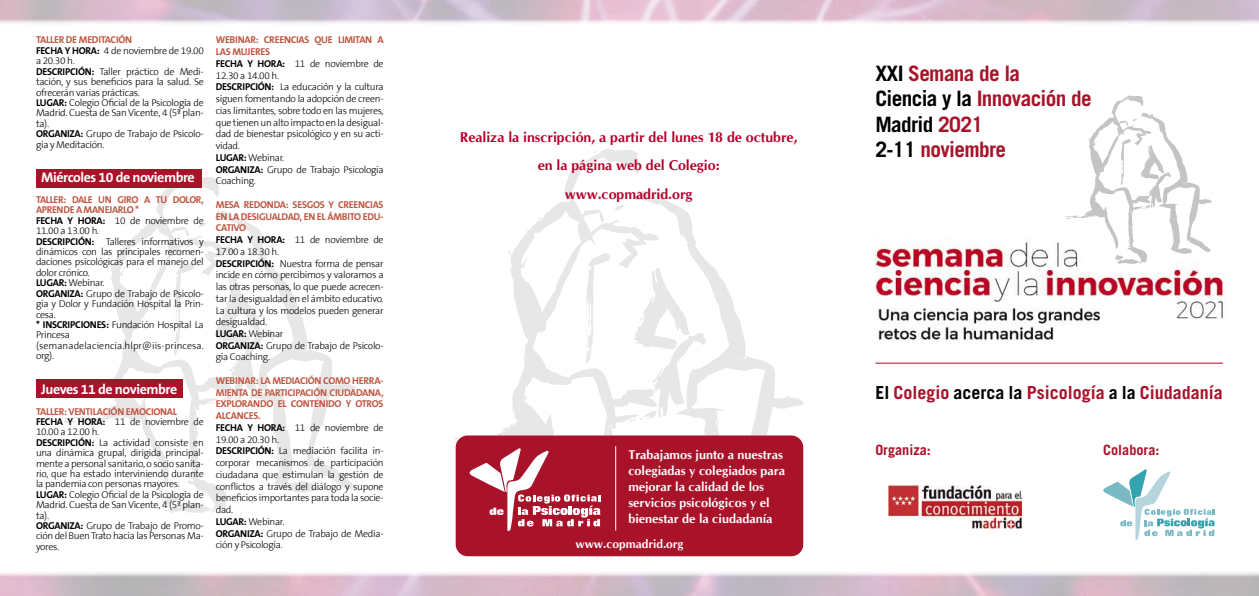
<style>
.page{position:relative;width:1259px;height:596px;background:#fff}
.page>*{position:absolute;margin:0;border:0;box-sizing:border-box;transform-origin:0 0}
.t1{font:700 21.2px/25.5px "Trade Gothic";letter-spacing:-.03em;color:#a9132a}
.t2{font:700 18px "Trade Gothic";color:#a9132a}
.t3{font:700 14.2px/28.3px "CG Omega";color:#b4002a;text-align:center}
.t4{font:700 14.2px "Trade Gothic";color:#a9132a}
.t5{font:700 14px "The Sans B7";letter-spacing:-.03em;color:#fff}
.t6{font:700 12.7px/15.9px "CG Omega";color:#fff}
.t7{font:700 12px "CG Omega";color:#fff}
.t8{font:300 10px/10.4px "The Sans B3";letter-spacing:-.03em;color:#000}
.t9{font:700 10px/11.7px "The Sans B7";letter-spacing:-.03em;color:#c05640}
.s1{font-family:"The Sans B7";font-weight:700}
.s2{color:#000}
</style>
<div class="page">
<svg style="left:64px;top:176px;width:163px;height:337px"></svg>
<svg style="left:215px;top:210px;width:141px;height:283px"></svg>
<svg style="left:198px;top:222px;width:8px;height:5px"></svg>
<svg style="left:64px;top:420px;width:12px;height:3px"></svg>
<svg style="left:188px;top:452px;width:3px;height:19px"></svg>
<svg style="left:161px;top:494px;width:50px;height:19px"></svg>
<svg style="left:209px;top:394px;width:24px;height:9px"></svg>
<svg style="left:174px;top:187px;width:22px;height:1px"></svg>
<svg style="left:123px;top:348px;width:2px;height:6px"></svg>
<svg style="left:188px;top:407px;width:6px;height:14px"></svg>
<svg style="left:157px;top:221px;width:9px;height:8px"></svg>
<svg style="left:105px;top:408px;width:2px;height:8px"></svg>
<svg style="left:280px;top:463px;width:2px;height:6px"></svg>
<svg style="left:294px;top:349px;width:11px;height:7px"></svg>
<svg style="left:214px;top:275px;width:47px;height:68px"></svg>
<svg style="left:174px;top:263px;width:20px;height:92px"></svg>
<div style="left:36px;top:169px;width:165px;height:18px;background:#a9132a"></div>
<div style="left:36px;top:379px;width:146px;height:19px;background:#a9132a"></div>
<svg style="left:510px;top:149px;width:130px;height:261px"></svg>
<svg style="left:635px;top:190px;width:168px;height:254px"></svg>
<svg style="left:615px;top:204px;width:9px;height:6px"></svg>
<svg style="left:716px;top:419px;width:3px;height:4px"></svg>
<svg style="left:586px;top:151px;width:26px;height:13px"></svg>
<svg style="left:525px;top:354px;width:2px;height:8px"></svg>
<svg style="left:566px;top:202px;width:10px;height:10px"></svg>
<svg style="left:558px;top:279px;width:3px;height:4px"></svg>
<svg style="left:729px;top:356px;width:14px;height:9px"></svg>
<svg style="left:633px;top:267px;width:57px;height:82px"></svg>
<svg style="left:585px;top:253px;width:25px;height:110px"></svg>
<div style="left:456px;top:435px;width:347px;height:121px;background:#a9132a;border-radius:12px"></div>
<img style="left:888px;top:485px;width:134px;height:43px">
<svg style="left:455px;top:410px;width:202px;height:142px"></svg>
<img style="left:875px;top:238px;width:351px;height:102px">
<svg style="left:1103px;top:469px;width:112px;height:70px"></svg>
<hr style="left:875px;top:362px;width:348px;height:1px;background:#b4002a">
<svg style="left:1065px;top:95px;width:146px;height:169px"></svg>
<img style="left:0;top:0;width:1259px;height:23px">
<p class="t9" style="left:36px;top:34px;width:98px">TALLER DE MEDITACIÓN</p>
<p class="t8" style="left:36px;top:46px;width:169px"><span class="s1">FECHA Y HORA:</span> 4 de noviembre de 19.00 a 20.30 h.<br><span class="s1">DESCRIPCIÓN:</span> Taller práctico de Medi&shy;tación, y sus beneficios para la salud. Se ofrecerán varias prácticas.<br><span class="s1">LUGAR:</span> Colegio Oficial de la Psicología de<br>Madrid. Cuesta de San Vicente, 4 (5ª plan&shy;ta).<br><span class="s1">ORGANIZA:</span> Grupo de Trabajo de Psicolo&shy;gía y Meditación.</p>
<h3 class="t5" style="left:41px;top:170px;width:155px">Miércoles 10 de noviembre</h3>
<p class="t9" style="left:36px;top:194px;width:169px;line-height:10.4px">TALLER: DALE UN GIRO A TU DOLOR,<br>APRENDE A MANEJARLO *</p>
<p class="t8" style="left:36px;top:215px;width:169px"><span class="s1">FECHA Y HORA:</span> 10 de noviembre de<br>11.00 a 13.00 h.<br><span class="s1">DESCRIPCIÓN:</span> Talleres informativos y dinámicos con las principales recomen&shy;daciones psicológicas para el manejo del dolor crónico.<br><span class="s1">LUGAR:</span> Webinar.<br><span class="s1">ORGANIZA:</span> Grupo de Trabajo de Psicolo&shy;gía y Dolor y Fundación Hospital la Prin&shy;cesa.<br><span class="s1">* INSCRIPCIONES:</span> Fundación Hospital La<br>Princesa (semanadelaciencia.hlpr@iis-princesa. org).</p>
<h3 class="t5" style="left:41px;top:381px;width:137px">Jueves 11 de noviembre</h3>
<p class="t9" style="left:36px;top:405px;width:143px">TALLER: VENTILACIÓN EMOCIONAL</p>
<p class="t8" style="left:36px;top:416px;width:169px"><span class="s1">FECHA Y HORA:</span> 11 de noviembre de<br>10.00 a 12.00 h.<br><span class="s1">DESCRIPCIÓN:</span> La actividad consiste en una dinámica grupal, dirigida principal&shy;mente a personal sanitario, o socio sanita&shy;rio, que ha estado interviniendo durante la pandemia con personas mayores.<br><span class="s1">LUGAR:</span> Colegio Oficial de la Psicología de<br>Madrid. Cuesta de San Vicente, 4 (5ª plan&shy;ta).<br><span class="s1">ORGANIZA:</span> Grupo de Trabajo de Promo&shy;ción del Buen Trato hacia las Personas Ma&shy;yores.</p>
<p class="t9" style="left:216px;top:34px;width:169px">WEBINAR: CREENCIAS QUE LIMITAN A<br>LAS MUJERES</p>
<p class="t8" style="left:216px;top:58px;width:169px;line-height:11.7px"><span class="s1">FECHA Y HORA:</span> 11 de noviembre de<br>12.30 a 14.00 h.<br><span class="s1">DESCRIPCIÓN:</span> La educación y la cultura siguen fomentando la adopción de creen&shy;cias limitantes, sobre todo en las mujeres, que tienen un alto impacto en la desigual&shy;dad de bienestar psicológico y en su acti&shy;vidad.<br><span class="s1">LUGAR:</span> Webinar.<br><span class="s1">ORGANIZA:</span> Grupo de Trabajo Psicología<br>Coaching.</p>
<p class="t9" style="left:216px;top:199px;width:169px;text-align:justify">MESA REDONDA: SESGOS Y CREENCIAS EN LA DESIGUALDAD, EN EL ÁMBITO EDU-CATIVO</p>
<p class="t8" style="left:216px;top:234px;width:169px;line-height:11.7px"><span class="s1">FECHA Y HORA:</span> 11 de noviembre de<br>17.00 a 18.30 h.<br><span class="s1">DESCRIPCIÓN:</span> Nuestra forma de pensar incide en cómo percibimos y valoramos a las otras personas, lo que puede acrecen&shy;tar la desigualdad en el ámbito educativo.<br>La cultura y los modelos pueden generar desigualdad.<br><span class="s1">LUGAR:</span> Webinar<br><span class="s1">ORGANIZA:</span> Grupo de Trabajo de Psicolo&shy;gía Coaching.</p>
<p class="t9" style="left:216px;top:375px;width:169px;text-align:justify">WEBINAR: LA MEDIACIÓN COMO HERRA-MIENTA DE PARTICIPACIÓN CIUDADANA, EXPLORANDO EL CONTENIDO Y OTROS ALCANCES.</p>
<p class="t8" style="left:216px;top:422px;width:169px;line-height:11.7px"><span class="s1">FECHA Y HORA:</span> 11 de noviembre de<br>19.00 a 20.30 h.<br><span class="s1">DESCRIPCIÓN:</span> La mediación facilita in&shy;corporar mecanismos de participación ciudadana que estimulan la gestión de conflictos a través del diálogo y supone beneficios importantes para toda la socie&shy;dad.<br><span class="s1">LUGAR:</span> Webinar.<br><span class="s1">ORGANIZA:</span> Grupo de Trabajo de Media&shy;ción y Psicología.</p>
<h3 class="t3" style="left:460px;top:123px;width:339px">Realiza la inscripción, a partir del lunes 18 de octubre, en la página web del Colegio:<br>www.copmadrid.org</h3>
<p class="t6" style="left:628px;top:447px;width:158px">Trabajamos junto a nuestras colegiadas y colegiados para mejorar la calidad de los servicios psicológicos y el bienestar de la ciudadanía</p>
<p class="t7" style="left:575px;top:536px;width:110px">www.copmadrid.org</p>
<h1 class="t1" style="left:875px;top:60px;width:218px"><span class="s2">XXI</span> Semana de la<br><span class="s2">Ciencia y la</span> Innovación de<br><span class="s2">Madrid</span> 2021<br><span class="s2">2-11</span> noviembre</h1>
<h2 class="t2" style="left:875px;top:382px;width:349px"><span class="s2">El</span> Colegio <span class="s2">acerca la</span> Psicología <span class="s2">a la</span> Ciudadanía</h2>
<h3 class="t4" style="left:875px;top:441px;width:57px">Organiza:</h3>
<h3 class="t4" style="left:1103px;top:441px;width:58px">Colabora:</h3>
</div>
